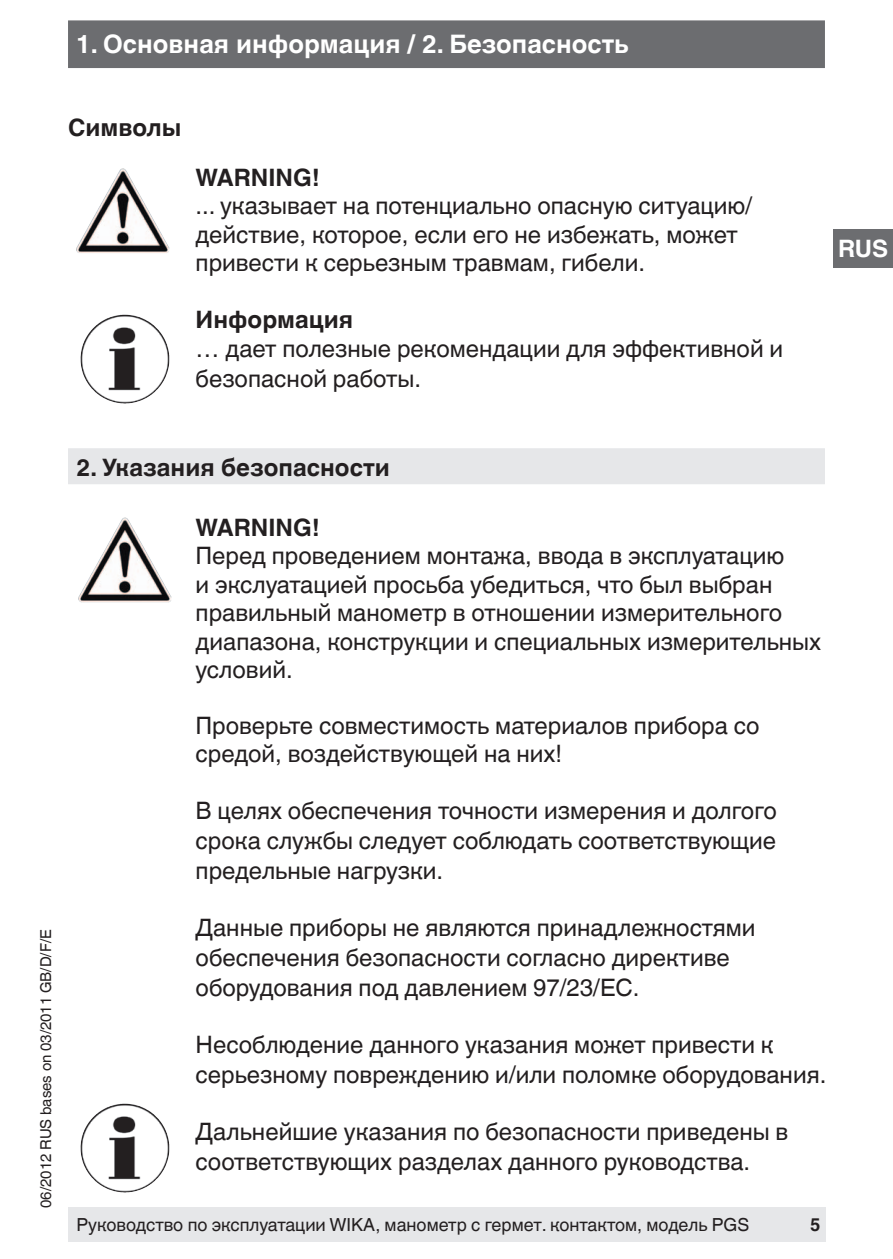
<style>
.page{position:relative;width:893px;height:1259px;background:#fff}
.page>*{position:absolute;margin:0;border:0;box-sizing:border-box;transform-origin:0 0}
.t1{font:700 25.5px "Helvetica World";color:#fff}
.t2{font:24px/28.5px "Helvetica World";color:#231f20}
.t3{font:700 24px "Helvetica World";color:#231f20}
.t4{font:700 24px "Helvetica World";color:#fff}
.t5{font:18px "Helvetica World";color:#231f20}
.t6{font:700 18px "Helvetica World";color:#231f20}
.t7{font:15px "Helvetica World";color:#231f20}
</style>
<div class="page">
<div style="left:68px;top:1208px;width:758px;height:34px;background:#e6e7e9"></div>
<div style="left:68px;top:20px;width:757px;height:48px;background:#6c6d70;border:3px solid #6c6d70"></div>
<div style="left:833px;top:229px;width:60px;height:38px;background:#6c6d70"></div>
<img style="left:92px;top:168px;width:30px;height:51px">
<img style="left:80px;top:314px;width:83px;height:89px">
<img style="left:95px;top:518px;width:29px;height:50px">
<div style="left:68px;top:448px;width:757px;height:36px;background:#e6e7e9"></div>
<img style="left:80px;top:1103px;width:83px;height:89px">
<p class="t1" style="left:76px;top:30px;width:554px">1. Основная информация / 2. Безопасность</p>
<p class="t3" style="left:68px;top:114px;width:115px">Символы</p>
<p class="t3" style="left:196px;top:163px;width:126px">WARNING!</p>
<p class="t2" style="left:196px;top:192px;width:558px">... указывает на потенциально опасную ситуацию/ действие, которое, если его не избежать, может привести к серьезным травмам, гибели.</p>
<p class="t3" style="left:196px;top:306px;width:159px">Информация</p>
<p class="t2" style="left:196px;top:333px;width:589px;line-height:30px">… дает полезные рекомендации для эффективной и безопасной работы.</p>
<p class="t4" style="left:838px;top:235px;width:52px">RUS</p>
<p class="t7" style="left:37px;top:1208px;width:280px;rotate:-90deg">06/2012 RUS bases on 03/2011 GB/D/F/E</p>
<p class="t3" style="left:77px;top:453px;width:315px">2. Указания безопасности</p>
<p class="t3" style="left:196px;top:513px;width:126px">WARNING!</p>
<p class="t2" style="left:196px;top:542px;width:627px">Перед проведением монтажа, ввода в эксплуатацию<br>и экслуатацией просьба убедиться, что был выбран правильный манометр в отношении измерительного диапазона, конструкции и специальных измерительных условий.</p>
<p class="t2" style="left:196px;top:711px;width:565px">Проверьте совместимость материалов прибора со средой, воздействующей на них!</p>
<p class="t2" style="left:196px;top:796px;width:583px;line-height:30px;text-align:justify">В целях обеспечения точности измерения и долгого срока службы следует соблюдать соответствующие предельные нагрузки.</p>
<p class="t2" style="left:196px;top:913px;width:561px;line-height:30px">Данные приборы не являются принадлежностями обеспечения безопасности согласно директиве оборудования под давлением 97/23/ЕС.</p>
<p class="t2" style="left:196px;top:1030px;width:632px;line-height:30px">Несоблюдение данного указания может привести к серьезному повреждению и/или поломке оборудования.</p>
<p class="t2" style="left:196px;top:1117px;width:594px;line-height:30px">Дальнейшие указания по безопасности приведены в соответствующих разделах данного руководства.</p>
<p class="t5" style="left:77px;top:1214px;width:674px">Руководство по эксплуатации WIKA, манометр с гермет. контактом, модель PGS</p>
<p class="t6" style="left:810px;top:1214px;width:12px">5</p>
</div>
